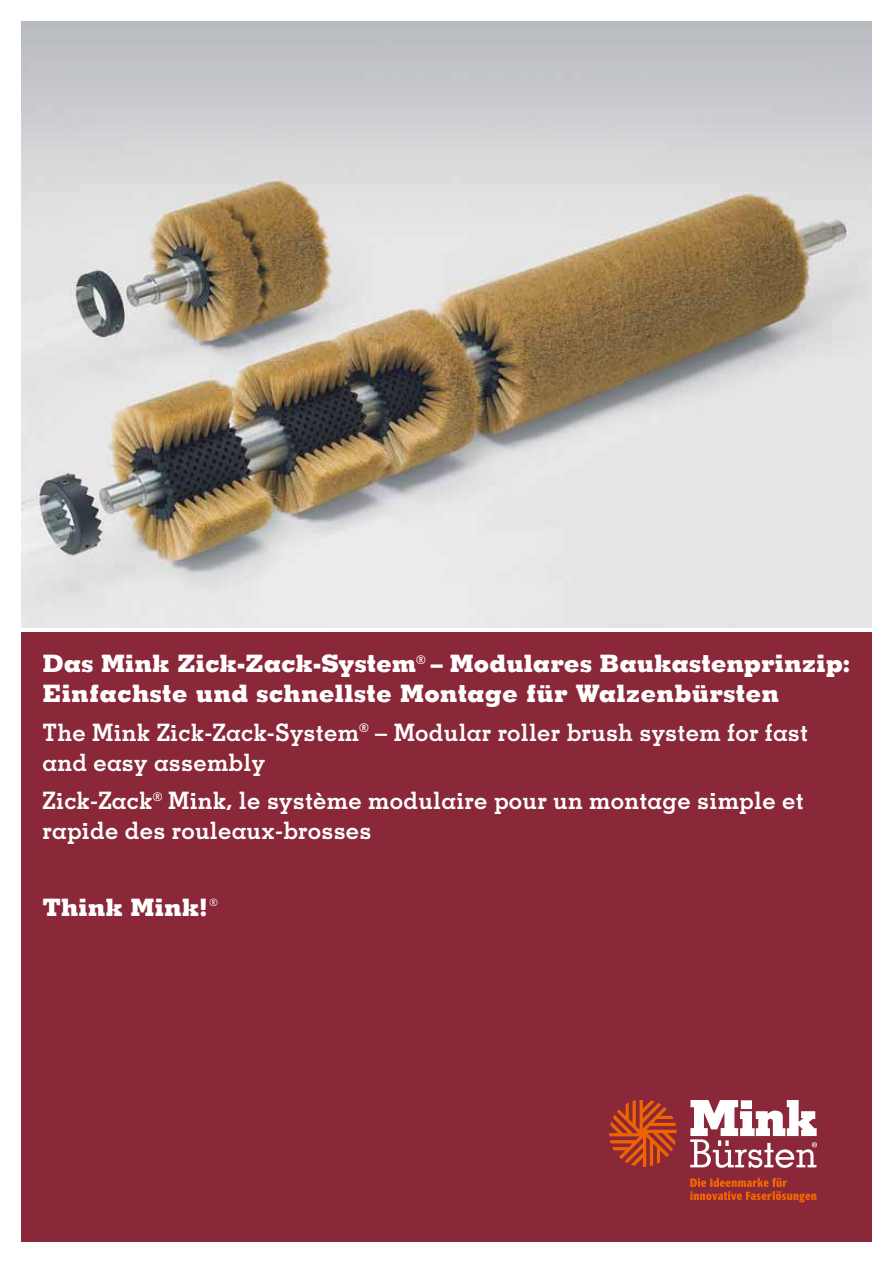
<style>
.page{position:relative;width:893px;height:1263px;background:#fff}
.page>*{position:absolute;margin:0;border:0;box-sizing:border-box;transform-origin:0 0}
.t1{font:700 24px/30px "Memphis LT Std";letter-spacing:.01em;color:#fff}
.t2{font:800 24px/30px "Memphis LT Std";letter-spacing:.005em;color:#fff}
.t3{font:300 condensed 10.5px "Formata";color:#fff}
</style>
<div class="page">
<div style="left:21px;top:632px;width:851px;height:610px;background:#8a2738"></div>
<img style="left:21px;top:21px;width:851px;height:606px">
<svg style="left:609px;top:1100px;width:68px;height:67px"></svg>
<svg style="left:690px;top:1100px;width:127px;height:68px"></svg>
<svg style="left:690px;top:1178px;width:126px;height:24px"></svg>
<p class="t2" style="left:43px;top:648px;width:810px">Das Mink Zick-Zack-System<sup>®</sup> – Modulares Baukastenprinzip:<br>Einfachste und schnellste Montage für Walzenbürsten</p>
<p class="t1" style="left:43px;top:717px;width:767px">The Mink Zick-Zack-System<sup>®</sup> – Modular roller brush system for fast and easy assembly</p>
<p class="t1" style="left:43px;top:785px;width:763px">Zick-Zack<sup>®</sup> Mink, le système modulaire pour un montage simple et rapide des rouleaux-brosses</p>
<p class="t2" style="left:43px;top:892px;width:167px">Think Mink!</p>
<p class="t3" style="left:210px;top:896px;width:10px">®</p>
</div>
